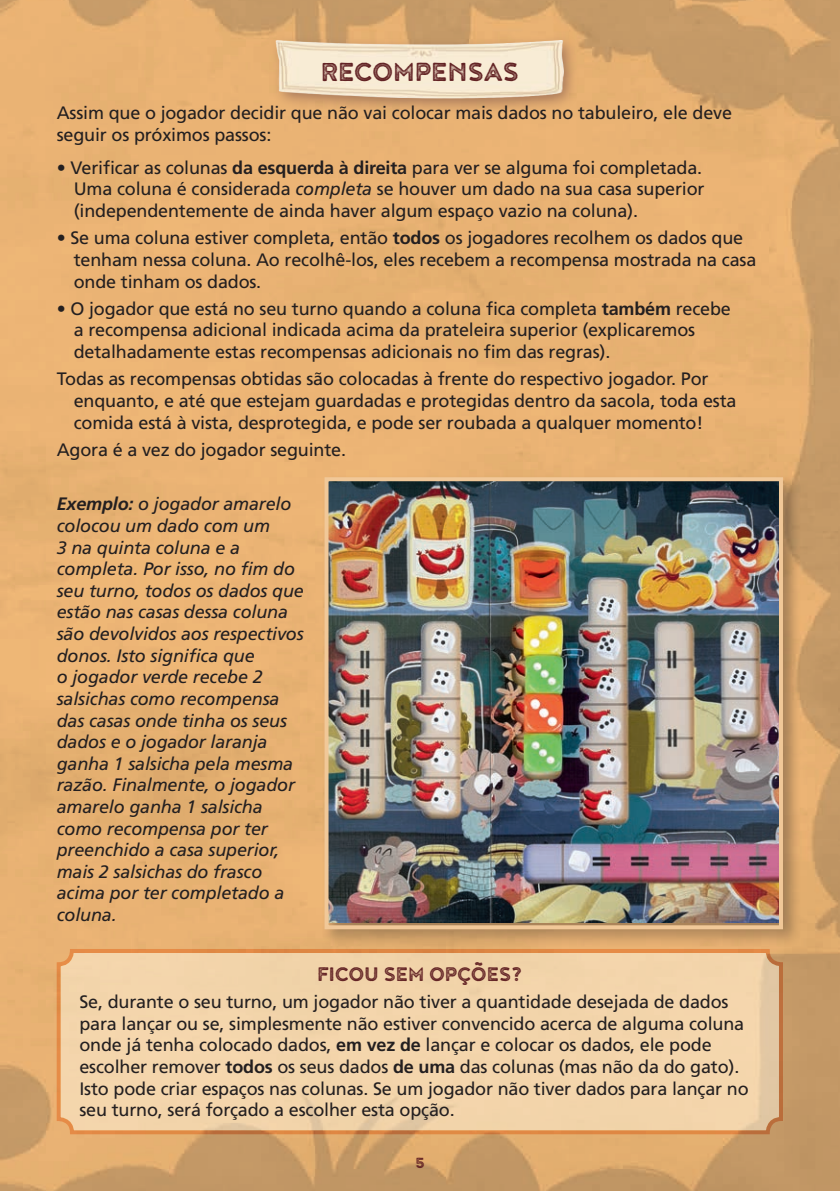
<style>
.page{position:relative;width:840px;height:1191px;background:#fff}
.page>*{position:absolute;margin:0;border:0;box-sizing:border-box;transform-origin:0 0}
.t1{font:32px "Noyh A Cafe Press 2";color:#622224}
.t2{font:24px "Noyh A Cafe Press 2";color:#622224}
.t3{font:18px/21.6px "Frutiger LT Std";letter-spacing:-.01em;color:#231f20}
.t4{font:italic 18px/21.6px "Frutiger LT Std";letter-spacing:-.01em;color:#231f20}
.t5{font:18px "Noyh A Cafe Press 2";color:#622224}
.s1{font-weight:700}
.s2{font-style:italic}
</style>
<div class="page">
<img style="left:0;top:0;width:839px;height:1191px">
<div style="left:59px;top:951px;width:721px;height:181px;background:#f3d4aa;border-radius:13px"></div>
<div style="left:57px;top:949px;width:725px;height:185px;border:4px solid #622224;border-radius:13px"></div>
<div style="left:269px;top:34px;width:310px;height:80px;background:#926653;opacity:.75"></div>
<img style="left:256px;top:38px;width:327px;height:61px">
<div style="left:321px;top:474px;width:481px;height:474px;background:#231f20;opacity:.34"></div>
<img style="left:329px;top:482px;width:448px;height:440px">
<div style="left:324px;top:477px;width:458px;height:452px;border:4px solid #f1c898"></div>
<h1 class="t1" style="left:321px;top:53px;width:199px">RECOMPENSAS</h1>
<p class="t3" style="left:57px;top:102px;width:676px">Assim que o jogador decidir que não vai colocar mais dados no tabuleiro, ele deve seguir os próximos passos:</p>
<p class="t3" style="left:74px;top:157px;width:632px;text-indent:-17px">• Verificar as colunas <span class="s1">da esquerda à direita</span> para ver se alguma foi completada.<br>Uma coluna é considerada <span class="s2">completa</span> se houver um dado na sua casa superior (independentemente de ainda haver algum espaço vazio na coluna).</p>
<p class="t3" style="left:74px;top:227px;width:684px;text-indent:-17px">• Se uma coluna estiver completa, então <span class="s1">todos</span> os jogadores recolhem os dados que tenham nessa coluna. Ao recolhê-los, eles recebem a recompensa mostrada na casa onde tinham os dados.</p>
<p class="t3" style="left:74px;top:298px;width:658px;text-indent:-17px">• O jogador que está no seu turno quando a coluna fica completa <span class="s1">também</span> recebe a recompensa adicional indicada acima da prateleira superior (explicaremos detalhadamente estas recompensas adicionais no fim das regras).</p>
<p class="t3" style="left:74px;top:368px;width:664px;text-indent:-17px">Todas as recompensas obtidas são colocadas à frente do respectivo jogador. Por enquanto, e até que estejam guardadas e protegidas dentro da sacola, toda esta comida está à vista, desprotegida, e pode ser roubada a qualquer momento!</p>
<p class="t3" style="left:57px;top:439px;width:291px">Agora é a vez do jogador seguinte.</p>
<p class="t4" style="left:57px;top:493px;width:248px"><span class="s1">Exemplo:</span> o jogador amarelo colocou um dado com um<br>3 na quinta coluna e a completa. Por isso, no fim do seu turno, todos os dados que estão nas casas dessa coluna são devolvidos aos respectivos donos. Isto significa que<br>o jogador verde recebe 2 salsichas como recompensa das casas onde tinha os seus dados e o jogador laranja ganha 1 salsicha pela mesma razão. Finalmente, o jogador amarelo ganha 1 salsicha como recompensa por ter preenchido a casa superior, mais 2 salsichas do frasco acima por ter completado a coluna.</p>
<h2 class="t2" style="left:317px;top:960px;width:207px">FICOU SEM OPÇÕES?</h2>
<p class="t3" style="left:79px;top:991px;width:670px">Se, durante o seu turno, um jogador não tiver a quantidade desejada de dados para lançar ou se, simplesmente não estiver convencido acerca de alguma coluna onde já tenha colocado dados, <span class="s1">em vez de</span> lançar e colocar os dados, ele pode escolher remover <span class="s1">todos</span> os seus dados <span class="s1">de uma</span> das colunas (mas não da do gato).<br>Isto pode criar espaços nas colunas. Se um jogador não tiver dados para lançar no seu turno, será forçado a escolher esta opção.</p>
<p class="t5" style="left:415px;top:1151px;width:10px">5</p>
</div>
